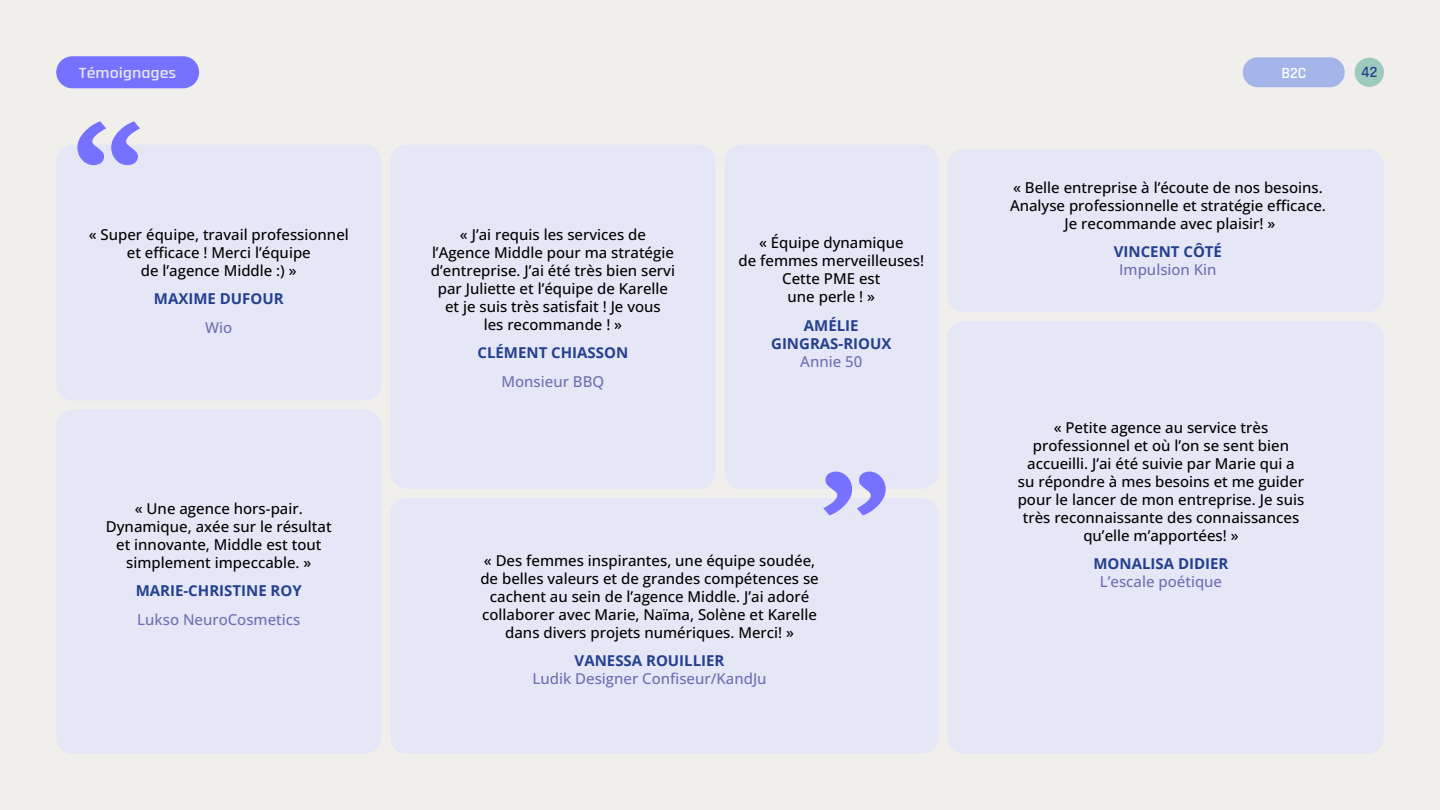
<style>
.page{position:relative;width:1440px;height:810px;background:#f1efec}
.page>*{position:absolute;margin:0;border:0;box-sizing:border-box;transform-origin:0 0}
.t1{font:143.25px "Lexend Exa";color:#7671ff}
.t2{font:600 15.75px "Rajdhani";color:#e5e7f6;scale:1.14 1}
.t3{font:600 15.75px "Rajdhani";color:#fff}
.t4{font:600 15.75px "Rajdhani";color:#25408f}
.t5{font:500 15px/18px "Open Sans";color:#000;text-align:center}
.t6{font:700 15px/18px "Open Sans";color:#25408f;text-align:center}
.t7{font:500 15px "Open Sans";color:#6d6fb3}
</style>
<div class="page">
<div style="left:56px;top:145px;width:325px;height:255px;background:#e5e7f6;border-radius:16px"></div>
<div style="left:56px;top:410px;width:325px;height:344px;background:#e5e7f6;border-radius:16px"></div>
<div style="left:390px;top:145px;width:326px;height:344px;background:#e5e7f6;border-radius:16px"></div>
<div style="left:390px;top:498px;width:548px;height:256px;background:#e5e7f6;border-radius:16px"></div>
<div style="left:947px;top:149px;width:437px;height:163px;background:#e5e7f6;border-radius:16px"></div>
<div style="left:947px;top:321px;width:437px;height:433px;background:#e5e7f6;border-radius:16px"></div>
<div style="left:724px;top:145px;width:214px;height:344px;background:#e5e7f6;border-radius:16px"></div>
<div style="left:1243px;top:57px;width:102px;height:30px;background:#a5b4e9;border-radius:15px"></div>
<div style="left:56px;top:56px;width:143px;height:32px;background:#7671ff;border-radius:16px"></div>
<div style="left:1355px;top:58px;width:29px;height:29px;background:#9ccbbd;border-radius:50%"></div>
<p class="t2" style="left:79px;top:63px;width:87px">Témoignages</p>
<p class="t3" style="left:1282px;top:63px;width:26px">B2C</p>
<p class="t4" style="left:1361px;top:63px;width:18px">42</p>
<h1 class="t1" style="left:69px;top:70px;width:76px">“</h1>
<p class="t5" style="left:89px;top:225px;width:262px">« Super équipe, travail professionnel et efficace ! Merci l’équipe<br>de l’agence Middle :) »</p>
<p class="t6" style="left:154px;top:290px;width:131px">MAXIME DUFOUR</p>
<p class="t7" style="left:205px;top:317px;width:29px">Wio</p>
<p class="t5" style="left:106px;top:499px;width:227px">« Une agence hors-pair.<br>Dynamique, axée sur le résultat et innovante, Middle est tout simplement impeccable. »</p>
<p class="t6" style="left:136px;top:582px;width:168px">MARIE-CHRISTINE ROY</p>
<p class="t7" style="left:137px;top:609px;width:165px">Lukso NeuroCosmetics</p>
<p class="t5" style="left:431px;top:225px;width:246px">« J’ai requis les services de l’Agence Middle pour ma stratégie d’entreprise. J’ai été très bien servi par Juliette et l’équipe de Karelle et je suis très satisfait ! Je vous<br>les recommande ! »</p>
<p class="t6" style="left:478px;top:344px;width:152px">CLÉMENT CHIASSON</p>
<p class="t7" style="left:502px;top:371px;width:104px">Monsieur BBQ</p>
<p class="t5" style="left:739px;top:233px;width:187px">« Équipe dynamique<br>de femmes merveilleuses!<br>Cette PME est<br>une perle ! »</p>
<p class="t6" style="left:771px;top:316px;width:122px">AMÉLIE<br>GINGRAS-RIOUX</p>
<p class="t7" style="left:800px;top:351px;width:64px">Annie 50</p>
<h1 class="t1" style="left:820px;top:420px;width:75px">”</h1>
<p class="t5" style="left:480px;top:551px;width:340px">« Des femmes inspirantes, une équipe soudée, de belles valeurs et de grandes compétences se cachent au sein de l’agence Middle. J’ai adoré collaborer avec Marie, Naïma, Solène et Karelle dans divers projets numériques. Merci! »</p>
<p class="t6" style="left:575px;top:652px;width:151px">VANESSA ROUILLIER</p>
<p class="t7" style="left:532px;top:669px;width:236px">Ludik Designer Confiseur/KandJu</p>
<p class="t5" style="left:1010px;top:178px;width:317px">« Belle entreprise à l’écoute de nos besoins.<br>Analyse professionnelle et stratégie efficace.<br>Je recommande avec plaisir! »</p>
<p class="t6" style="left:1114px;top:242px;width:110px">VINCENT CÔTÉ</p>
<p class="t7" style="left:1119px;top:259px;width:99px">Impulsion Kin</p>
<p class="t5" style="left:1018px;top:418px;width:288px">« Petite agence au service très professionnel et où l’on se sent bien accueilli. J’ai été suivie par Marie qui a su répondre à mes besoins et me guider pour le lancer de mon entreprise. Je suis très reconnaissante des connaissances qu’elle m’apportées! »</p>
<p class="t6" style="left:1093px;top:554px;width:137px">MONALISA DIDIER</p>
<p class="t7" style="left:1100px;top:571px;width:124px">L’escale poétique</p>
</div>
